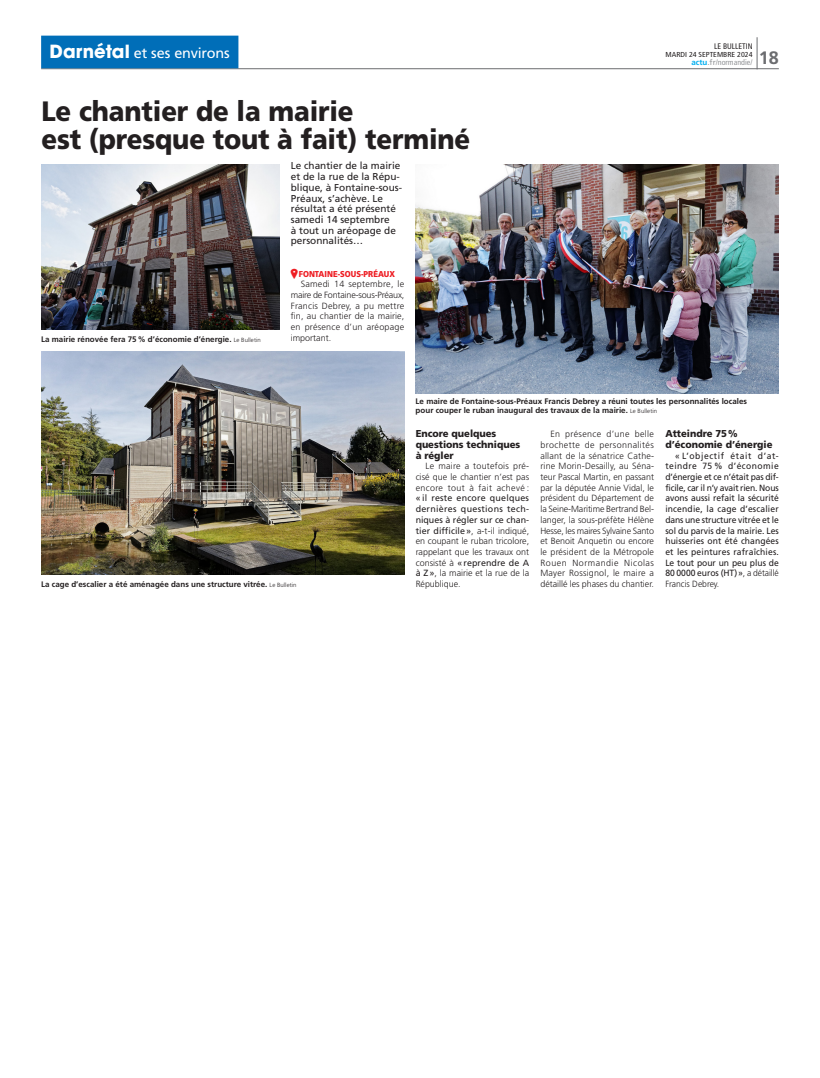
<style>
.page{position:relative;width:820px;height:1078px;background:#fff}
.page>*{position:absolute;margin:0;border:0;box-sizing:border-box;transform-origin:0 0}
.TITRE_5-6Cols{font:900 28px/28px "PBH Fruti";letter-spacing:-.005em;color:#231f20;scale:.92 1}
.t1{font:700 18px "JO Fruti";color:#6c6d70}
.t2{font:14.4px "PBH Fruti Reg";letter-spacing:-.01em;color:#fff}
.CHAPO-Corps10{font:10px/10.7px "PBH Fruti Reg";color:#231f20}
.INTERTITRE{font:900 10px/10.7px "PBH Fruti";color:#231f20;scale:.95 1}
.TEXTE{font:300 9px/10.7px "PBH Fruti";color:#231f20;text-align:justify}
.TEXTE-2{font:300 9px/10.7px "PBH Fruti";color:#231f20;text-align:justify;scale:.95 1}
.t3{font:900 8.6px "PBH Fruti";color:#ee1d23;scale:.89 1}
.LEGENDE{font:8px/9px "PBH Frutibol";color:#231f20}
.t4{font:8px "JO Fruti Cn";color:#939598}
.t5{font:8px "JO Fruti Cn";color:#231f20}
.t6{font:7.2px "JO Fruti Cn";color:#231f20;scale:1.11 1}
.s1{font-family:"ITC Avant Garde Std";font-weight:700;font-size:18px}
.s2{font-family:"JO Fruti";font-weight:700;color:#00aeef}
.s3{font-family:"JO Fruti Reg"}
.s4{font-family:"PBH Fruti";font-weight:300;font-size:6px}
.s5{font-style:inherit}
</style>
<div class="page">
<img style="left:415px;top:164px;width:363px;height:230px">
<img style="left:41px;top:351px;width:363px;height:223px">
<img style="left:41px;top:164px;width:238px;height:166px">
<hr style="left:41px;top:68px;width:737px;height:1px;background:#6c6d70">
<div style="left:41px;top:36px;width:197px;height:32px;background:#006eb8"></div>
<hr style="left:756px;top:37px;width:1px;height:32px;background:#6c6d70">
<h3 class="t2" style="left:50px;top:45px;width:182px"><span class="s1">Darnétal</span> et ses environs</h3>
<h2 class="t1" style="left:758px;top:47px;width:22px">18</h2>
<p class="t5" style="left:713px;top:41px;width:40px">LE BULLETIN</p>
<p class="t6" style="left:665px;top:50px;width:80px">MARDI 24 SEPTEMBRE 2024</p>
<p class="t4" style="left:691px;top:57px;width:63px"><span class="s2">actu</span><span class="s3">.fr</span>/normandie/</p>
<p class="TITRE_5-6Cols" style="left:41px;top:97px;width:467px">Le chantier de la mairie<br>est (presque tout à fait) terminé</p>
<p class="CHAPO-Corps10" style="left:291px;top:161px;width:113px">Le chantier de la mairie et de la rue de la Répu&shy;blique, à Fontaine-sous-<br>Préaux, s’achève. Le résultat a été présenté samedi 14 septembre<br>à tout un aréopage de personnalités…</p>
<p class="t3" style="left:299px;top:268px;width:109px">FONTAINE-SOUS-PRÉAUX</p>
<p class="TEXTE" style="left:291px;top:279px;width:115px;text-indent:10px">Samedi 14 septembre, le maire de Fontaine-sous-Préaux, Francis Debrey, a pu mettre fin, au chantier de la mairie, en présence d’un aréopage important.</p>
<p class="LEGENDE" style="left:41px;top:334px;width:221px">La mairie rénovée fera 75% d’économie d’énergie. <span class="s4">Le Bulletin</span></p>
<p class="LEGENDE" style="left:41px;top:579px;width:257px">La cage d’escalier a été aménagée dans une structure vitrée. <span class="s4">Le Bulletin</span></p>
<p class="LEGENDE" style="left:415px;top:397px;width:333px">Le maire de Fontaine-sous-Préaux Francis Debrey a réuni toutes les personnalités locales pour couper le ruban inaugural des travaux de la mairie. <span class="s4">Le Bulletin</span></p>
<p class="INTERTITRE" style="left:415px;top:428px;width:111px">Encore quelques questions techniques à régler</p>
<p class="TEXTE" style="left:415px;top:461px;width:115px;text-indent:10px">Le maire a toutefois pré&shy;cisé que le chantier n’est pas encore tout à fait achevé : <span class="s5">« il reste encore quelques dernières questions tech&shy;niques à régler sur ce chan&shy;tier difficile»</span>, a-t-il indiqué, en coupant le ruban tricolore, rappelant que les travaux ont consisté à <span class="s5">«reprendre de A à Z»</span>, la mairie et la rue de la République.</p>
<p class="TEXTE" style="left:540px;top:428px;width:115px;text-indent:10px">En présence d’une belle brochette de personnalités allant de la sénatrice Cathe&shy;rine Morin-Desailly, au Séna&shy;teur Pascal Martin, en passant par la députée Annie Vidal, le président du Département de la Seine-Maritime Bertrand Bel&shy;langer, la sous-préfète Hélène Hesse, les maires Sylvaine Santo et Benoit Anquetin ou encore le président de la Métropole Rouen Normandie Nicolas Mayer Rossignol, le maire a détaillé les phases du chantier.</p>
<p class="INTERTITRE" style="left:665px;top:428px;width:114px">Atteindre 75% d’économie d’énergie</p>
<p class="TEXTE-2" style="left:665px;top:450px;width:121px;text-indent:10px">« L’objectif était d’at&shy;teindre 75 % d’économie d’énergie et ce n’était pas dif&shy;ficile, car il n’y avait rien. Nous avons aussi refait la sécurité incendie, la cage d’escalier dans une structure vitrée et le sol du parvis de la mairie. Les huisseries ont été changées et les peintures rafraîchies.<br>Le tout pour un peu plus de 80 0000 euros (HT)»<span class="s5">, a détaillé Francis Debrey.</span></p>
</div>
